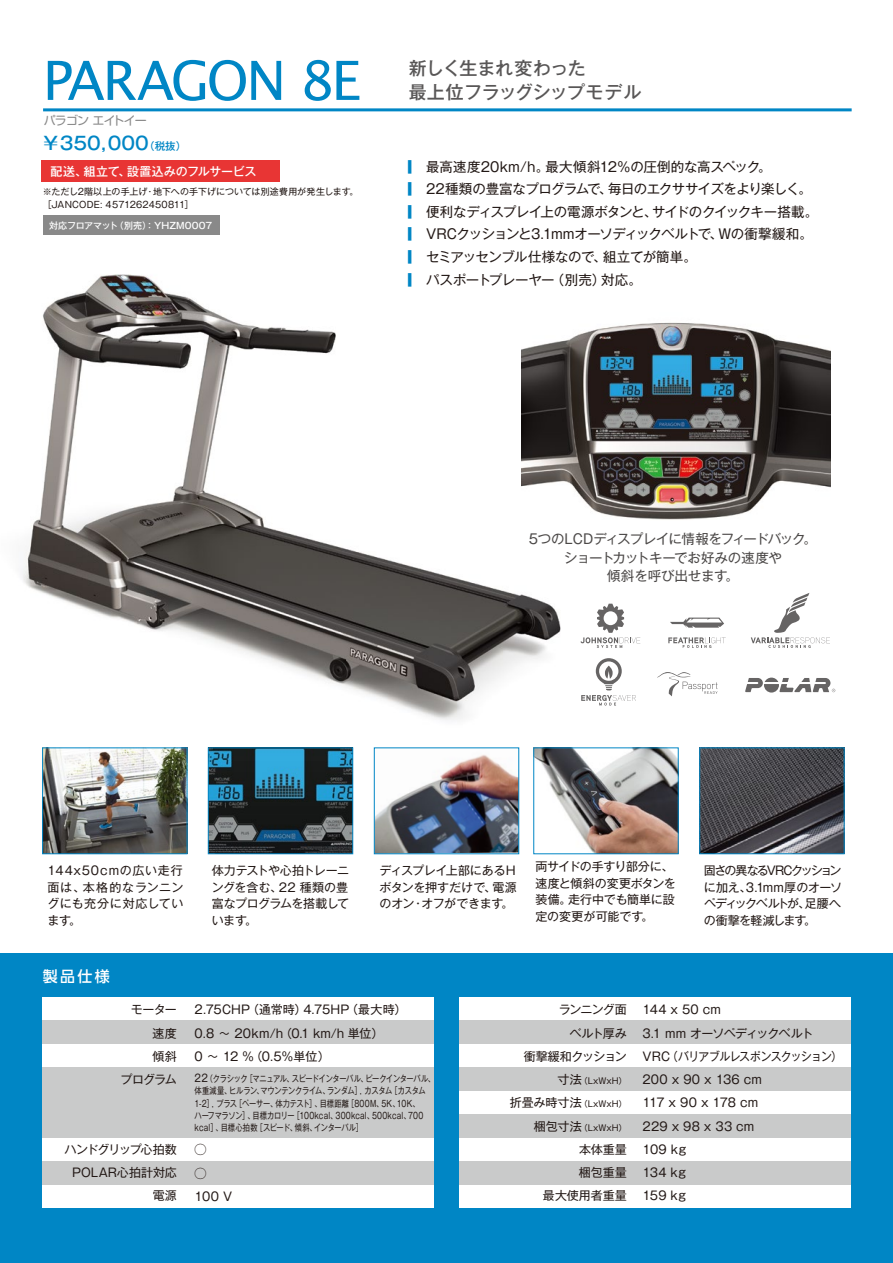
<style>
.page{position:relative;width:893px;height:1263px;background:#fff}
.page>*{position:absolute;margin:0;border:0;box-sizing:border-box;transform-origin:0 0}
.t1{font:54px "Lucida Grande";letter-spacing:-.05em;color:#0086c5}
.t2{font:500 18px "Gothic MB101 Pro";letter-spacing:-.01em;color:#595757}
.t3{font:500 18px "Gothic MB101";color:#0086c5}
.t4{font:500 18px "Gothic MB101 Pro";letter-spacing:-.04em;color:#595757}
.t5{font:500 15px "UD Shin Go Pro";color:#fff}
.t6{font:13.5px/22.5px "Gothic MB101 Pro";letter-spacing:-.035em;color:#221815}
.t7{font:13.5px/18.8px "Gothic MB101 Pro";letter-spacing:-.03em;color:#4c4948;text-align:center}
.t8{font:12px/16.5px "Gothic MB101";letter-spacing:-.015em;color:#221815;text-align:justify}
.t9{font:12px/23.2px "Gothic MB101 Pro";letter-spacing:-.01em;color:#221815}
.t10{font:12px/23.2px "Gothic MB101 Pro";letter-spacing:.01em;color:#221815}
.t11{font:12px/23.2px "Gothic MB101 Pro";letter-spacing:-.07em;color:#221815;text-align:right}
.t12{font:500 12px "Gothic MB101 Pro";letter-spacing:-.015em;color:#fff}
.t13{font:12px/23.2px "Gothic MB101 Pro";letter-spacing:-.05em;color:#221815;text-align:right}
.t14{font:12px "Soft Go Std";letter-spacing:-.08em;color:#898989}
.t15{font:9px/12.3px "Gothic MB101 Pro";letter-spacing:-.01em;color:#221815;scale:.8 1}
.t16{font:9px/13.5px "Gothic MB101 Pro";letter-spacing:-.01em;color:#221815}
.t17{font:500 9px "Gothic MB101 Pro";color:#fff}
.t18{font:8.4px "Gothic MB101 Pro";letter-spacing:.005em;color:#221815}
.s1{font-size:10.5px}
.s2{color:#0086c5}
.s3{font-size:12px}
</style>
<div class="page">
<img style="left:22px;top:215px;width:594px;height:584px">
<div style="left:0;top:953px;width:893px;height:310px;background:#0086c5"></div>
<div style="left:43px;top:997px;width:391px;height:211px;background:#fff"></div>
<div style="left:459px;top:997px;width:391px;height:211px;background:#fff"></div>
<div style="left:459px;top:1021px;width:391px;height:23px;background:#c9caca"></div>
<div style="left:459px;top:1067px;width:391px;height:24px;background:#c9caca"></div>
<div style="left:459px;top:1114px;width:391px;height:24px;background:#c9caca"></div>
<div style="left:459px;top:1161px;width:391px;height:23px;background:#c9caca"></div>
<div style="left:43px;top:1021px;width:391px;height:23px;background:#c9caca"></div>
<div style="left:43px;top:1067px;width:391px;height:71px;background:#c9caca"></div>
<div style="left:43px;top:1161px;width:391px;height:23px;background:#c9caca"></div>
<div style="left:41px;top:160px;width:239px;height:22px;background:#e83534"></div>
<img style="left:521px;top:307px;width:309px;height:224px">
<hr style="left:43px;top:108px;width:809px;height:3px;background:#0086c5">
<img style="left:535px;top:749px;width:142px;height:103px">
<div style="left:533px;top:747px;width:146px;height:107px;border:1px solid #0086c5"></div>
<img style="left:376px;top:749px;width:141px;height:103px">
<div style="left:374px;top:747px;width:145px;height:107px;border:1px solid #0086c5"></div>
<img style="left:701px;top:749px;width:141px;height:103px">
<div style="left:699px;top:747px;width:145px;height:107px;border:1px solid #0086c5"></div>
<img style="left:210px;top:749px;width:141px;height:103px">
<div style="left:208px;top:747px;width:145px;height:107px;border:1px solid #0086c5"></div>
<div style="left:44px;top:216px;width:176px;height:19px;background:#898989"></div>
<img style="left:44px;top:749px;width:141px;height:103px">
<div style="left:42px;top:747px;width:145px;height:107px;border:1px solid #0086c5"></div>
<svg style="left:657px;top:672px;width:61px;height:24px"></svg>
<svg style="left:668px;top:637px;width:58px;height:11px"></svg>
<svg style="left:670px;top:618px;width:54px;height:10px"></svg>
<svg style="left:751px;top:593px;width:79px;height:55px"></svg>
<svg style="left:581px;top:658px;width:55px;height:47px"></svg>
<svg style="left:580px;top:604px;width:60px;height:44px"></svg>
<svg style="left:745px;top:678px;width:90px;height:14px"></svg>
<h1 class="t1" style="left:43px;top:50px;width:319px">PARAGON 8E</h1>
<p class="t14" style="left:44px;top:112px;width:105px">パラゴン エイトイー</p>
<h2 class="t3" style="left:44px;top:130px;width:144px">¥350,000<span class="s1">（税抜）</span></h2>
<p class="t12" style="left:51px;top:161px;width:207px">配送、組立て、設置込みのフルサービス</p>
<p class="t16" style="left:43px;top:183px;width:317px">※ただし2階以上の手上げ・地下への手下げについては別途費用が発生します。［JANCODE: 4571262450811］</p>
<p class="t17" style="left:49px;top:218px;width:165px">対応フロアマット（別売）：YHZM0007</p>
<h2 class="t4" style="left:409px;top:53px;width:178px">新しく生まれ変わった</h2>
<h2 class="t2" style="left:409px;top:77px;width:234px">最上位フラッグシップモデル</h2>
<p class="t6" style="left:408px;top:154px;width:412px"><span class="s2">▎</span> 最高速度20km/h。最大傾斜12％の圧倒的な高スペック。<br><span class="s2">▎</span> 22種類の豊富なプログラムで、毎日のエクササイズをより楽しく。<span class="s2">▎</span> 便利なディスプレイ上の電源ボタンと、サイドのクイックキー搭載。<span class="s2">▎</span> VRCクッションと3.1mmオーソディックベルトで、Wの衝撃緩和。<span class="s2">▎</span> セミアッセンブル仕様なので、組立てが簡単。<br><span class="s2">▎</span> パスポートプレーヤー（別売）対応。</p>
<p class="t7" style="left:529px;top:528px;width:290px">5つのLCDディスプレイに情報をフィードバック。ショートカットキーでお好みの速度や<br>傾斜を呼び出せます。</p>
<p class="t8" style="left:47px;top:861px;width:138px">144x50cmの広い走行面は、本格的なランニングにも充分に対応しています。</p>
<p class="t8" style="left:212px;top:861px;width:139px">体力テストや心拍トレーニングを含む、22 種類の豊富なプログラムを搭載しています。</p>
<p class="t8" style="left:380px;top:861px;width:139px">ディスプレイ上部にあるＨボタンを押すだけで、電源のオン・オフができます。</p>
<p class="t8" style="left:535px;top:857px;width:142px;text-align:left">両サイドの手すり部分に、速度と傾斜の変更ボタンを装備。走行中でも簡単に設定の変更が可能です。</p>
<p class="t8" style="left:704px;top:861px;width:140px">固さの異なるVRCクッションに加え、3.1mm厚のオーソペディックベルトが、足腰への衝撃を軽減します。</p>
<p class="t5" style="left:43px;top:964px;width:69px">製品仕様</p>
<p class="t13" style="left:121px;top:996px;width:58px">モーター速度<br>傾斜<br>プログラム</p>
<p class="t9" style="left:41px;top:1136px;width:137px;text-align:right">　　ハンドグリップ心拍数<br>POLAR心拍計対応<br>電源</p>
<p class="t10" style="left:195px;top:996px;width:213px">2.75CHP（通常時）4.75HP（最大時）<br>0.8 ～ 20km/h（0.1 km/h 単位）<br>0 ～ 12 %（0.5％単位）</p>
<p class="t15" style="left:195px;top:1071px;width:302px"><span class="s1">22</span>（クラシック［マニュアル、スピードインターバル、ピークインターバル、体重減量、ヒルラン、マウンテンクライム、ランダム］，カスタム［カスタム1-2］，プラス［ペーサー、体力テスト］、目標距離［800M、5K、10K、<br>ハーフマラソン］、目標カロリー［100kcal、300kcal、500kcal、700 kcal］、目標心拍数［スピード、傾斜、インターバル］</p>
<p class="t9" style="left:195px;top:1136px;width:39px">◯<br>◯<br>100 V</p>
<p class="t11" style="left:524px;top:996px;width:105px">ランニング面<br>ベルト厚み<br>衝撃緩和クッション</p>
<p class="t18" style="left:558px;top:1074px;width:71px"><span class="s3">寸法</span>（LxWxH）</p>
<p class="t18" style="left:510px;top:1097px;width:118px"><span class="s3">折畳み時寸法</span>（LxWxH）</p>
<p class="t18" style="left:534px;top:1120px;width:94px"><span class="s3">梱包寸法</span>（LxWxH）</p>
<p class="t9" style="left:543px;top:1136px;width:85px;text-align:right">本体重量<br>梱包重量<br>最大使用者重量</p>
<p class="t9" style="left:642px;top:996px;width:201px">144 x 50 cm<br>3.1 mm オーソペディックベルト<br>VRC（バリアブルレスポンスクッション）<br>200 x 90 x 136 cm<br>117 x 90 x 178 cm<br>229 x 98 x 33 cm<br>109 kg<br>134 kg<br>159 kg</p>
</div>
